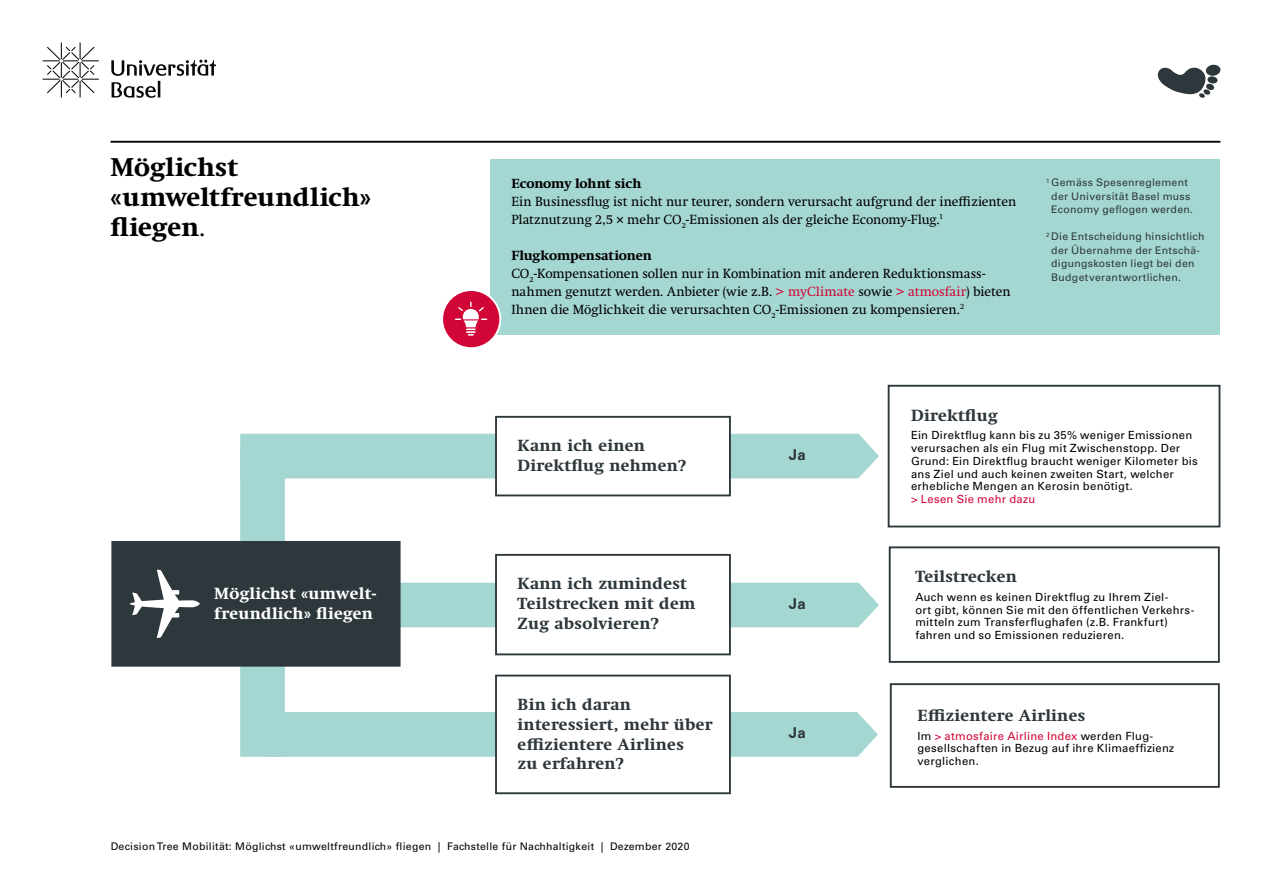
<style>
.page{position:relative;width:1263px;height:893px;background:#fff}
.page>*{position:absolute;margin:0;border:0;box-sizing:border-box;transform-origin:0 0}
.t1{font:700 26.25px/30px "Swift Neue LT Pro";letter-spacing:.01em;color:#000}
.t2{font:700 16.5px/19.8px "Swift Neue LT Pro";letter-spacing:.02em;color:#2d373c}
.t3{font:700 16.5px/19.8px "Swift Neue LT Pro";letter-spacing:.02em;color:#fff}
.t4{font:700 15px "Univers LT";color:#2d373c}
.t5{font:13.5px/18px "Swift Neue LT Pro";color:#000}
.t6{font:700 13.5px "Swift Neue LT Pro";letter-spacing:-.01em;color:#000}
.t7{font:11.25px/12.8px "Univers LT Std";letter-spacing:.025em;color:#000}
.t8{font:11.25px "Univers LT Std";letter-spacing:.025em;color:#d20537}
.t9{font:10.5px/13.5px "Univers LT Std";letter-spacing:.03em;color:#2d373c;text-align:center}
.t10{font:10.5px "Univers LT Std";letter-spacing:.025em;color:#000}
.s1{font-weight:300}
.s2{font-weight:700}
.s3{color:#d20537}
</style>
<div class="page">
<div style="left:490px;top:159px;width:729px;height:176px;background:#a5d7d2"></div>
<svg style="left:111px;top:60px;width:105px;height:38px"></svg>
<svg style="left:43px;top:43px;width:56px;height:54px"></svg>
<hr style="left:111px;top:141px;width:1109px;height:2px;background:#000">
<svg style="left:240px;top:434px;width:639px;height:120px"></svg>
<div style="left:495px;top:554px;width:236px;height:101px;background:#fff;border:2px solid #2d373c"></div>
<div style="left:495px;top:416px;width:236px;height:80px;background:#fff;border:2px solid #2d373c"></div>
<div style="left:889px;top:546px;width:331px;height:117px;background:#fff;border:2px solid #2d373c"></div>
<div style="left:888px;top:385px;width:332px;height:142px;background:#fff;border:2px solid #2d373c"></div>
<div style="left:890px;top:683px;width:330px;height:105px;background:#fff;border:2px solid #2d373c"></div>
<div style="left:111px;top:541px;width:290px;height:126px;background:#2d373c;border:3px solid #2d373c"></div>
<svg style="left:129px;top:569px;width:71px;height:69px"></svg>
<svg style="left:240px;top:583px;width:639px;height:174px"></svg>
<div style="left:495px;top:675px;width:236px;height:119px;background:#fff;border:2px solid #2d373c"></div>
<svg style="left:1157px;top:64px;width:64px;height:34px"></svg>
<div style="left:442px;top:290px;width:58px;height:58px;background:#d20537;border-radius:50%"></div>
<div style="left:441px;top:289px;width:60px;height:60px;border:2px solid #fff;border-radius:50%"></div>
<svg style="left:455px;top:301px;width:33px;height:35px"></svg>
<h1 class="t1" style="left:111px;top:152px;width:262px">Möglichst «umweltfreundlich» fliegen<span class="s1">.</span></h1>
<h2 class="t3" style="left:214px;top:583px;width:164px">Möglichst «umwelt&shy;freundlich» fliegen</h2>
<p class="t6" style="left:511px;top:175px;width:131px">Economy lohnt sich</p>
<p class="t5" style="left:511px;top:192px;width:506px">Ein Businessflug ist nicht nur teurer, sondern verursacht aufgrund der ineffizienten<br>Platznutzung 2,5 × mehr CO<sub>2</sub>-Emissionen als der gleiche Economy-Flug.<sup>1</sup></p>
<p class="t5" style="left:511px;top:246px;width:501px"><span class="s2">Flugkompensationen<br></span>CO<sub>2</sub>-Kompensationen sollen nur in Kombination mit anderen Reduktionsmass&shy;nahmen genutzt werden. Anbieter (wie z.B. <span class="s3">&gt; myClimate</span> sowie <span class="s3">&gt; atmosfair</span>) bieten Ihnen die Möglichkeit die verursachten CO<sub>2</sub>-Emissionen zu kompensieren.<sup>2</sup></p>
<p class="t9" style="left:1046px;top:176px;width:149px"><sup>1</sup> Gemäss Spesenreglement der Universität Basel muss<br>Economy geflogen werden.</p>
<p class="t9" style="left:1051px;top:230px;width:155px;text-align:left;text-indent:-5px"><sup>2</sup> Die Entscheidung hinsichtlich der Übernahme der Entschä&shy;digungskosten liegt bei den<br>Budgetverantwortlichen.</p>
<h2 class="t2" style="left:518px;top:436px;width:170px">Kann ich einen<br>Direktflug nehmen?</h2>
<h2 class="t2" style="left:518px;top:574px;width:179px">Kann ich zumindest<br>Teilstrecken mit dem<br>Zug absolvieren?</h2>
<h2 class="t2" style="left:518px;top:694px;width:196px">Bin ich daran interessiert, mehr über effizientere Airlines<br>zu erfahren?</h2>
<h3 class="t4" style="left:789px;top:446px;width:18px">Ja</h3>
<h3 class="t4" style="left:789px;top:595px;width:18px">Ja</h3>
<h3 class="t4" style="left:789px;top:723px;width:18px">Ja</h3>
<h2 class="t2" style="left:911px;top:405px;width:88px">Direktflug</h2>
<p class="t7" style="left:911px;top:429px;width:288px">Ein Direktflug kann bis zu 35% weniger Emissionen verursachen als ein Flug mit Zwischenstopp. Der Grund: Ein Direktflug braucht weniger Kilometer bis ans Ziel und auch keinen zweiten Start, welcher erhebliche Mengen an Kerosin benötigt.</p>
<p class="t8" style="left:911px;top:492px;width:126px">&gt; Lesen Sie mehr dazu</p>
<h2 class="t2" style="left:915px;top:567px;width:103px">Teilstrecken</h2>
<p class="t7" style="left:915px;top:591px;width:281px">Auch wenn es keinen Direktflug zu Ihrem Ziel-<br>ort gibt, können Sie mit den öffentlichen Verkehrs&shy;mitteln zum Transferflughafen (z.B. Frankfurt) fahren und so Emissionen reduzieren.</p>
<h2 class="t2" style="left:917px;top:705px;width:169px">Effizientere Airlines</h2>
<p class="t7" style="left:917px;top:729px;width:258px">Im <span class="s3">&gt; atmosfaire Airline Index</span> werden Flug&shy;gesellschaften in Bezug auf ihre Klimaeffizienz verglichen.</p>
<p class="t10" style="left:111px;top:840px;width:580px">Decision Tree Mobilität: Möglichst «umweltfreundlich» fliegen | Fachstelle für Nachhaltigkeit | Dezember 2020</p>
</div>
